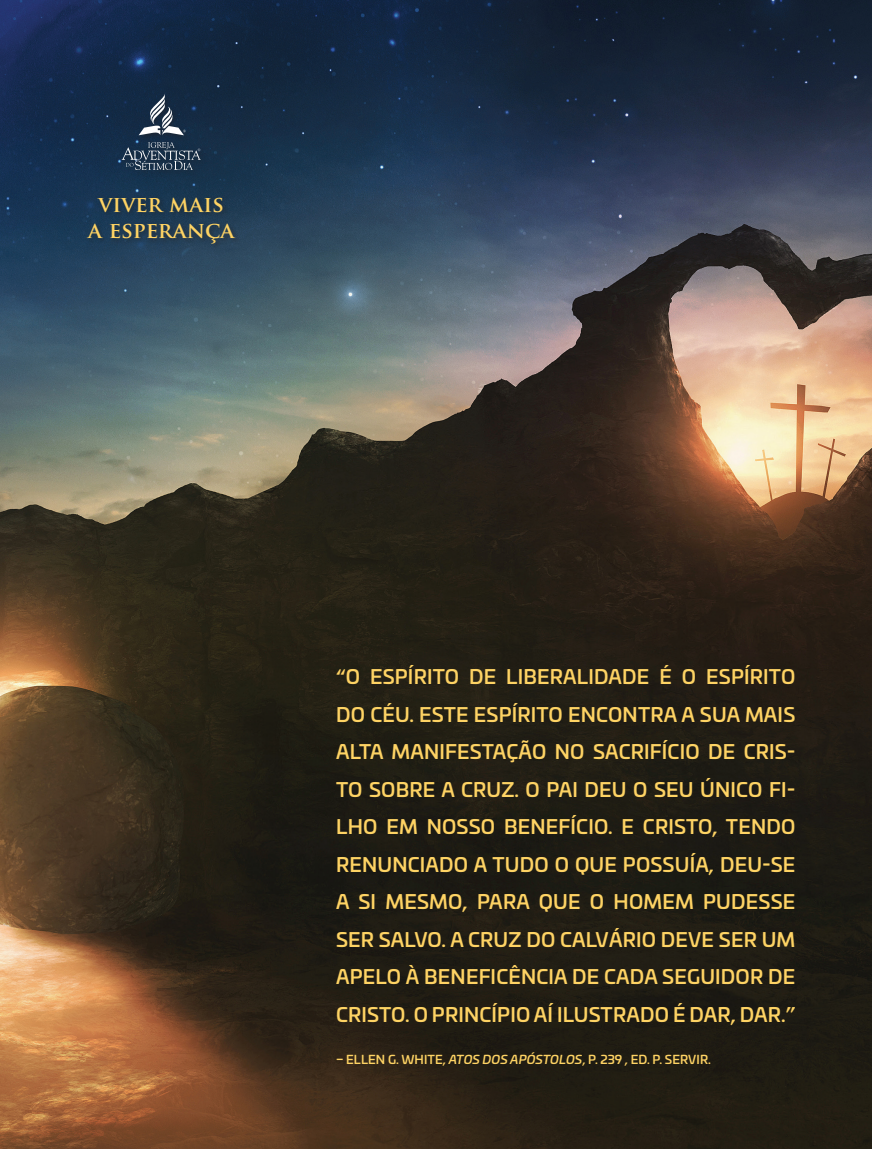
<style>
.page{position:relative;width:872px;height:1149px;background:#fff}
.page>*{position:absolute;margin:0;border:0;box-sizing:border-box;transform-origin:0 0}
.t1{font:700 21.9px "Trajan Pro";color:#fed364}
.highlights_artigo{font:500 19.5px/37.5px "Univia Pro";letter-spacing:.01em;color:#fed364;text-align:justify}
.highlights_artigo-2{font:500 12px "Univia Pro";letter-spacing:.01em;color:#fed364}
.s1{font-style:italic}
</style>
<div class="page">
<img style="left:0;top:0;width:872px;height:1148px">
<div style="left:85px;top:194px;width:157px;height:56px;background:#1e3952"></div>
<div style="left:120px;top:92px;width:87px;height:84px;background:#142c45"></div>
<svg style="left:122px;top:142px;width:79px;height:28px"></svg>
<svg style="left:139px;top:94px;width:47px;height:41px"></svg>
<p class="t1" style="left:98px;top:190px;width:127px">VIVER MAIS</p>
<p class="t1" style="left:88px;top:217px;width:148px">A ESPERANÇA</p>
<p class="highlights_artigo" style="left:336px;top:656px;width:461px">“O ESPÍRITO DE LIBERALIDADE É O ESPÍRITO DO CÉU. ESTE ESPÍRITO ENCONTRA A SUA MAIS ALTA MANIFESTAÇÃO NO SACRIFÍCIO DE CRIS-TO SOBRE A CRUZ. O PAI DEU O SEU ÚNICO FI-LHO EM NOSSO BENEFÍCIO. E CRISTO, TENDO RENUNCIADO A TUDO O QUE POSSUÍA, DEU-SE A SI MESMO, PARA QUE O HOMEM PUDESSE SER SALVO. A CRUZ DO CALVÁRIO DEVE SER UM APELO À BENEFICÊNCIA DE CADA SEGUIDOR DE CRISTO. O PRINCÍPIO AÍ ILUSTRADO É DAR, DAR.”</p>
<p class="highlights_artigo-2" style="left:336px;top:1049px;width:376px">– ELLEN G. WHITE, <span class="s1">ATOS DOS APÓSTOLOS</span>, P. 239 , ED. P. SERVIR.</p>
</div>
